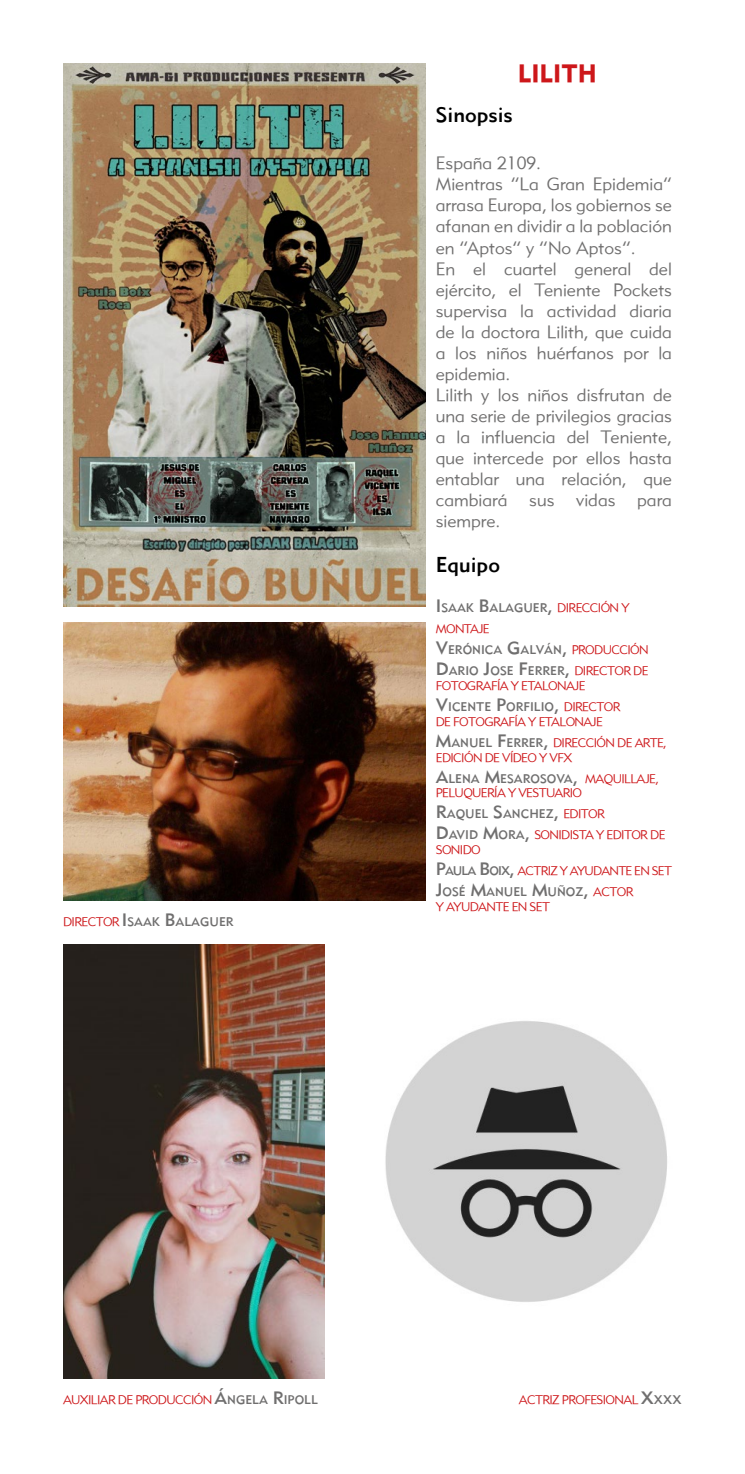
<style>
.page{position:relative;width:745px;height:1474px;background:#fff}
.page>*{position:absolute;margin:0;border:0;box-sizing:border-box;transform-origin:0 0}
.t1{font:24.5px "Metro Black LT Two";color:#cd171a}
.t2{font:21px "Metro Medium LT Two";color:#000}
.t3{font:17.5px/21px "Metro Lite LT Two";color:#706f6f}
.t4{font:12.25px/21px "Metro Lite LT Two";letter-spacing:-.05em;color:#cd171a}
.t5{font:12.25px/21px "Metro Medium LT Two";color:#706f6f}
.s1{font-family:"Metro Lite LT Two";color:#cd171a}
.s2{font-size:17.5px}
.s3{font-family:"Metro Medium LT Two";font-size:17.5px;color:#706f6f}
.s4{font-family:"Metro Medium LT Two";color:#706f6f}
</style>
<div class="page">
<img style="left:63px;top:944px;width:261px;height:434px">
<img style="left:385px;top:1021px;width:282px;height:281px">
<img style="left:63px;top:623px;width:362px;height:277px">
<img style="left:63px;top:63px;width:362px;height:543px">
<p class="t5" style="left:63px;top:911px;width:172px"><span class="s1">DIRECTOR</span> <span class="s2">I</span> SAAK <span class="s2">B</span>ALAGUER</p>
<h1 class="t1" style="left:517px;top:58px;width:81px">LILITH</h1>
<p class="t2" style="left:435px;top:102px;width:79px">Sinopsis</p>
<p class="t3" style="left:435px;top:153px;width:237px">España 2109.<br>Mientras “La Gran Epidemia” arrasa Europa, los gobiernos se afanan en dividir a la población en “Aptos” y “No Aptos”.<br>En el cuartel general del ejército, el Teniente Pockets supervisa la actividad diaria de la doctora Lilith, que cuida a los niños huérfanos por la epidemia.<br>Lilith y los niños disfrutan de una serie de privilegios gracias a la influencia del Teniente, que intercede por ellos hasta entablar una relación, que cambiará</p>
<p class="t3" style="left:529px;top:489px;width:144px">sus vidas para</p>
<p class="t3" style="left:435px;top:510px;width:66px">siempre.</p>
<p class="t2" style="left:435px;top:551px;width:66px">Equipo</p>
<p class="t5" style="left:435px;top:597px;width:195px"><span class="s2">I</span> SAAK <span class="s2">B</span>ALAGUER<span class="s2">,</span> <span class="s1">DIRECCIÓN Y</span></p>
<p class="t4" style="left:435px;top:618px;width:55px">MONTAJE</p>
<p class="t5" style="left:435px;top:639px;width:214px"><span class="s2">V</span>ERÓNICA <span class="s2">G</span>ALVÁN<span class="s2">,</span> <span class="s1">PRODUCCIÓN<br></span><span class="s2">D</span>ARIO <span class="s2">J</span>OSE <span class="s2">F</span>ERRER<span class="s2">,</span> <span class="s1">DIRECTOR DE</span></p>
<p class="t4" style="left:435px;top:675px;width:151px">FOTOGRAFÍA Y ETALONAJE</p>
<p class="t5" style="left:435px;top:696px;width:186px"><span class="s2">V</span>ICENTE <span class="s2">P</span>ORFILIO<span class="s2">,</span> <span class="s1">DIRECTOR</span></p>
<p class="t4" style="left:435px;top:711px;width:232px">DE FOTOGRAFÍA Y ETALONAJE<br><span class="s3">M</span><span class="s4">ANUEL</span> <span class="s3">F</span><span class="s4">ERRER</span><span class="s3">,</span> DIRECCIÓN DE ARTE,</p>
<p class="t4" style="left:435px;top:746px;width:138px">EDICIÓN DE VÍDEO Y VFX</p>
<p class="t5" style="left:435px;top:767px;width:224px"><span class="s2">A</span>LENA <span class="s2">M</span>ESAROSOVA<span class="s2">,</span> <span class="s1">MAQUILLAJE,</span></p>
<p class="t4" style="left:435px;top:782px;width:148px">PELUQUERÍA Y VESTUARIO</p>
<p class="t5" style="left:435px;top:803px;width:170px"><span class="s2">R</span>AQUEL <span class="s2">S</span>ANCHEZ<span class="s2">,</span> <span class="s1">EDITOR</span></p>
<p class="t4" style="left:435px;top:827px;width:231px;line-height:14.7px"><span class="s3">D</span><span class="s4">AVID</span> <span class="s3">M</span><span class="s4">ORA</span><span class="s3">,</span> SONIDISTA Y EDITOR DE<br>SONIDO</p>
<p class="t4" style="left:435px;top:860px;width:237px"><span class="s3">P</span><span class="s4">AULA</span> <span class="s3">B</span><span class="s4">OIX</span><span class="s3">,</span> ACTRIZ Y AYUDANTE EN SET</p>
<p class="t5" style="left:435px;top:881px;width:199px"><span class="s2">J</span>OSÉ <span class="s2">M</span>ANUEL <span class="s2">M</span>UÑOZ<span class="s2">,</span> <span class="s1">ACTOR</span></p>
<p class="t4" style="left:435px;top:895px;width:116px">Y AYUDANTE EN SET</p>
<p class="t4" style="left:63px;top:1388px;width:248px">AUXILIAR DE PRODUCCIÓN <span class="s3">Á</span><span class="s4">NG ELA</span> <span class="s3">R</span><span class="s4">IPOLL</span></p>
<p class="t4" style="left:518px;top:1388px;width:146px">ACTRIZ PROFESIONAL <span class="s3">X</span><span class="s4">XXX</span></p>
</div>
